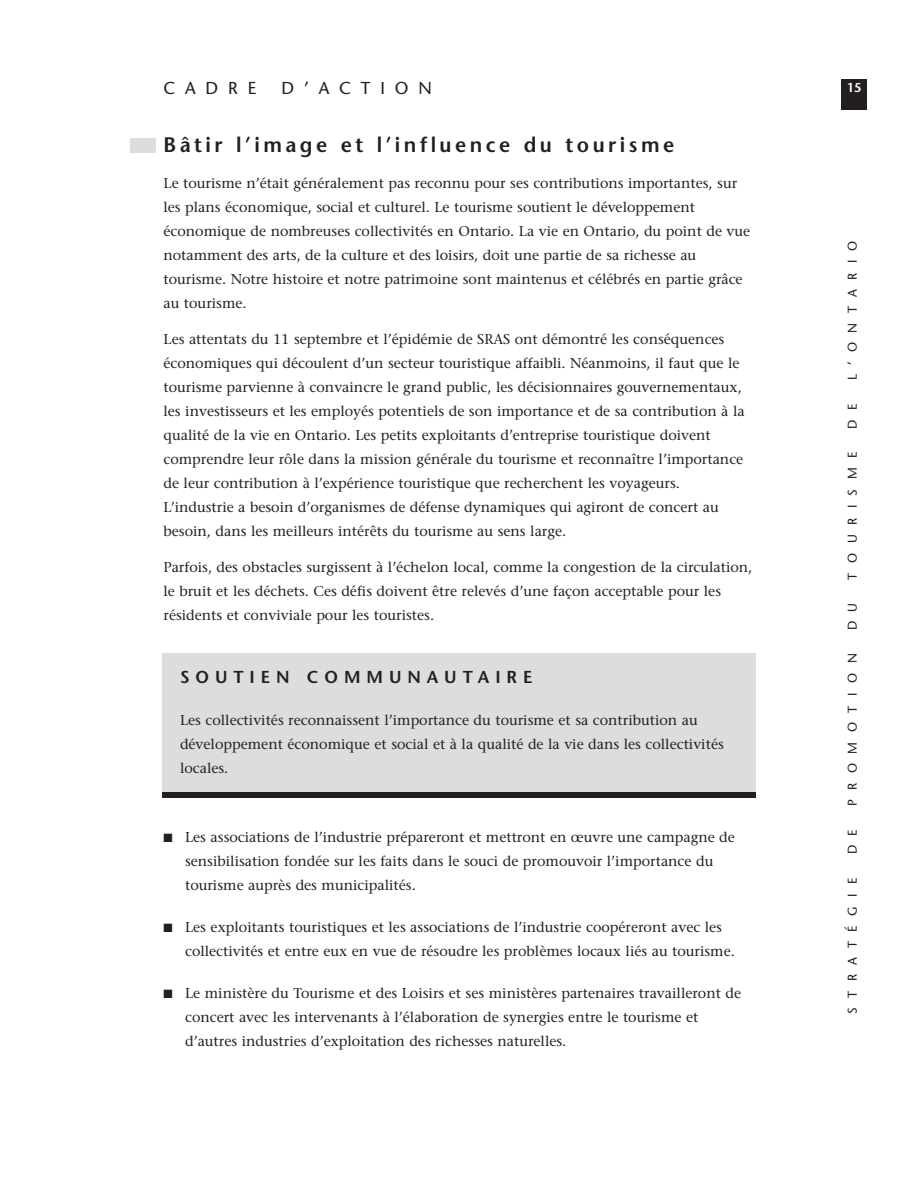
<style>
.page{position:relative;width:918px;height:1188px;background:#fff}
.page>*{position:absolute;margin:0;border:0;box-sizing:border-box;transform-origin:0 0}
.t1{font:600 21px "Stone Sans";letter-spacing:.17em;color:#231f20}
.t2{font:600 17.25px "Stone Sans";letter-spacing:.345em;color:#231f20}
.t3{font:17.25px "Stone Sans";letter-spacing:.575em;color:#231f20}
.t4{font:14.25px/24px "Stone Serif";color:#231f20}
.t5{font:12.75px "Stone Sans";letter-spacing:.745em;color:#231f20}
.t6{font:600 12.75px "Stone Sans";color:#fff}
</style>
<div class="page">
<div style="left:841px;top:80px;width:26px;height:30px;background:#231f20"></div>
<div style="left:130px;top:138px;width:26px;height:15px;background:#dcdddf"></div>
<div style="left:162px;top:653px;width:594px;height:143px;background:#dcdddf"></div>
<div style="left:162px;top:792px;width:594px;height:6px;background:#231f20"></div>
<p class="t3" style="left:164px;top:81px;width:94px">CADRE</p>
<p class="t3" style="left:282px;top:81px;width:152px">D’ACTION</p>
<p class="t6" style="left:847px;top:82px;width:16px">15</p>
<h1 class="t1" style="left:164px;top:136px;width:512px">Bâtir l’image et l’influence du tourisme</h1>
<p class="t4" style="left:164px;top:172px;width:588px">Le tourisme n’était généralement pas reconnu pour ses contributions importantes, sur les plans économique, social et culturel. Le tourisme soutient le développement économique de nombreuses collectivités en Ontario. La vie en Ontario, du point de vue notamment des arts, de la culture et des loisirs, doit une partie de sa richesse au tourisme. Notre histoire et notre patrimoine sont maintenus et célébrés en partie grâce au tourisme.</p>
<p class="t4" style="left:164px;top:328px;width:583px">Les attentats du 11 septembre et l’épidémie de SRAS ont démontré les conséquences économiques qui découlent d’un secteur touristique affaibli. Néanmoins, il faut que le tourisme parvienne à convaincre le grand public, les décisionnaires gouvernementaux, les investisseurs et les employés potentiels de son importance et de sa contribution à la qualité de la vie en Ontario. Les petits exploitants d’entreprise touristique doivent comprendre leur rôle dans la mission générale du tourisme et reconnaître l’importance de leur contribution à l’expérience touristique que recherchent les voyageurs.<br>L’industrie a besoin d’organismes de défense dynamiques qui agiront de concert au besoin, dans les meilleurs intérêts du tourisme au sens large.</p>
<p class="t4" style="left:164px;top:556px;width:590px">Parfois, des obstacles surgissent à l’échelon local, comme la congestion de la circulation, le bruit et les déchets. Ces défis doivent être relevés d’une façon acceptable pour les résidents et conviviale pour les touristes.</p>
<p class="t2" style="left:180px;top:671px;width:354px">SOUTIEN COMMUNAUTAIRE</p>
<p class="t4" style="left:180px;top:710px;width:545px">Les collectivités reconnaissent l’importance du tourisme et sa contribution au développement économique et social et à la qualité de la vie dans les collectivités locales.</p>
<p class="t4" style="left:185px;top:826px;width:551px;text-indent:-22px">■ Les associations de l’industrie prépareront et mettront en œuvre une campagne de sensibilisation fondée sur les faits dans le souci de promouvoir l’importance du tourisme auprès des municipalités.</p>
<p class="t4" style="left:185px;top:916px;width:551px;text-indent:-22px">■ Les exploitants touristiques et les associations de l’industrie coopéreront avec les collectivités et entre eux en vue de résoudre les problèmes locaux liés au tourisme.</p>
<p class="t4" style="left:185px;top:982px;width:558px;text-indent:-22px">■ Le ministère du Tourisme et des Loisirs et ses ministères partenaires travailleront de concert avec les intervenants à l’élaboration de synergies entre le tourisme et d’autres industries d’exploitation des richesses naturelles.</p>
<p class="t5" style="left:847px;top:380px;width:142px;rotate:-90deg">L’ONTARIO</p>
<p class="t5" style="left:847px;top:429px;width:27px;rotate:-90deg">D E</p>
<p class="t5" style="left:847px;top:580px;width:129px;rotate:-90deg">TOURISME</p>
<p class="t5" style="left:847px;top:630px;width:29px;rotate:-90deg">D U</p>
<p class="t5" style="left:847px;top:806px;width:154px;rotate:-90deg">PROMOTION</p>
<p class="t5" style="left:847px;top:854px;width:27px;rotate:-90deg">D E</p>
<p class="t5" style="left:847px;top:1014px;width:138px;rotate:-90deg">STRATÉGIE</p>
</div>
